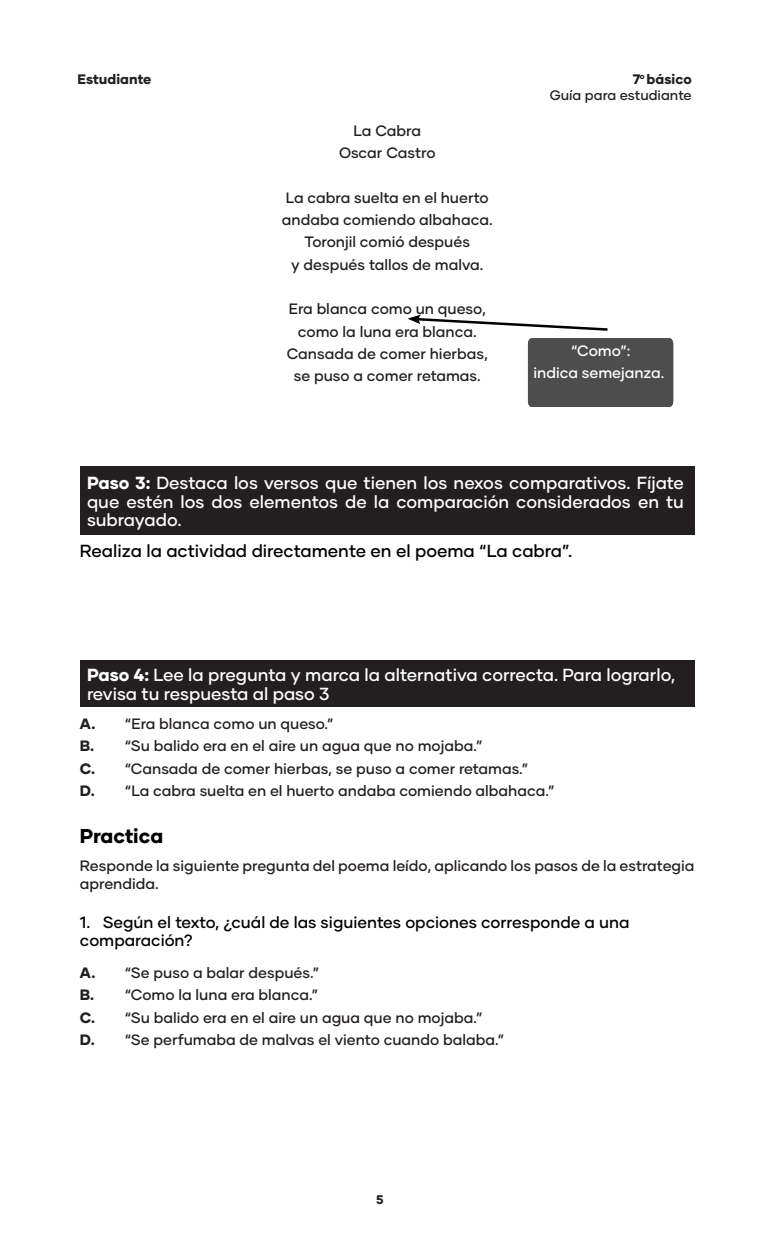
<style>
.page{position:relative;width:765px;height:1260px;background:#fff}
.page>*{position:absolute;margin:0;border:0;box-sizing:border-box;transform-origin:0 0}
.txt{font:800 20px "Gilmer";color:#000}
.txt-2{font:500 17.5px/18.8px "Gilmer";color:#fff;text-align:justify}
.txt-3{font:500 17.5px "Gilmer";color:#000}
.txt-4{font:500 16.25px/18.8px "Gilmer";color:#000}
.txt-5{font:500 15px/18.8px "Gilmer";color:#231f20}
.txt-6{font:500 15px "Gilmer";color:#fff}
.t1{font:500 13.75px/16.2px "Gilmer";color:#231f20;text-align:right}
.t2{font:800 13.75px "Gilmer";color:#231f20}
.t3{font:800 12.5px "Gilmer";color:#231f20}
.s1{font-weight:800}
</style>
<div class="page">
<div style="left:528px;top:338px;width:145px;height:69px;background:#4d4d4d"></div>
<svg style="left:407px;top:315px;width:201px;height:16px"></svg>
<div style="left:80px;top:466px;width:615px;height:69px;background:#231f20"></div>
<div style="left:80px;top:660px;width:615px;height:47px;background:#231f20"></div>
<p class="t2" style="left:78px;top:70px;width:75px">Estudiante</p>
<p class="txt-5" style="left:354px;top:121px;width:69px">La Cabra</p>
<p class="txt-5" style="left:339px;top:143px;width:98px">Oscar Castro</p>
<p class="txt-5" style="left:286px;top:188px;width:204px">La cabra suelta en el huerto</p>
<p class="txt-5" style="left:282px;top:210px;width:212px">andaba comiendo albahaca.</p>
<p class="txt-5" style="left:305px;top:233px;width:167px">Toronjil comió después</p>
<p class="txt-5" style="left:291px;top:255px;width:194px">y después tallos de malva.</p>
<p class="txt-5" style="left:289px;top:299px;width:199px">Era blanca como un queso,</p>
<p class="txt-5" style="left:298px;top:322px;width:180px">como la luna era blanca.</p>
<p class="txt-5" style="left:287px;top:344px;width:203px">Cansada de comer hierbas,</p>
<p class="txt-5" style="left:294px;top:366px;width:188px">se puso a comer retamas.</p>
<p class="t1" style="left:550px;top:71px;width:143px"><span class="s1">7</span><sup>o</sup> <span class="s1">básico<br></span>Guía para estudiante</p>
<p class="txt-6" style="left:571px;top:341px;width:61px">“Como”:</p>
<p class="txt-6" style="left:533px;top:364px;width:132px">indica semejanza.</p>
<p class="txt-2" style="left:87px;top:473px;width:598px"><span class="s1">Paso 3:</span> Destaca los versos que tienen los nexos comparativos. Fíjate que estén los dos elementos de la comparación considerados en tu subrayado.</p>
<p class="txt-3" style="left:80px;top:540px;width:494px">Realiza la actividad directamente en el poema “La cabra”.</p>
<p class="txt-2" style="left:87px;top:665px;width:590px"><span class="s1">Paso 4:</span> Lee la pregunta y marca la alternativa correcta. Para lograrlo, revisa tu respuesta al paso 3</p>
<p class="txt-5" style="left:80px;top:714px;width:255px"><span class="s1">A.</span> “Era blanca como un queso.”</p>
<p class="txt-5" style="left:80px;top:737px;width:404px"><span class="s1">B.</span> “Su balido era en el aire un agua que no mojaba.”</p>
<p class="txt-5" style="left:80px;top:759px;width:450px"><span class="s1">C.</span> “Cansada de comer hierbas, se puso a comer retamas.”</p>
<p class="txt-5" style="left:80px;top:781px;width:476px"><span class="s1">D.</span> “La cabra suelta en el huerto andaba comiendo albahaca.”</p>
<p class="txt" style="left:80px;top:824px;width:85px">Practica</p>
<p class="txt-5" style="left:80px;top:856px;width:616px">Responde la siguiente pregunta del poema leído, aplicando los pasos de la estrategia aprendida.</p>
<p class="txt-4" style="left:80px;top:912px;width:551px">1. Según el texto, ¿cuál de las siguientes opciones corresponde a una comparación?</p>
<p class="txt-5" style="left:80px;top:963px;width:241px"><span class="s1">A.</span> “Se puso a balar después.”</p>
<p class="txt-5" style="left:80px;top:985px;width:240px"><span class="s1">B.</span> “Como la luna era blanca.”</p>
<p class="txt-5" style="left:80px;top:1008px;width:404px"><span class="s1">C.</span> “Su balido era en el aire un agua que no mojaba.”</p>
<p class="txt-5" style="left:80px;top:1030px;width:426px"><span class="s1">D.</span> “Se perfumaba de malvas el viento cuando balaba.”</p>
<p class="t3" style="left:376px;top:1192px;width:9px">5</p>
</div>
